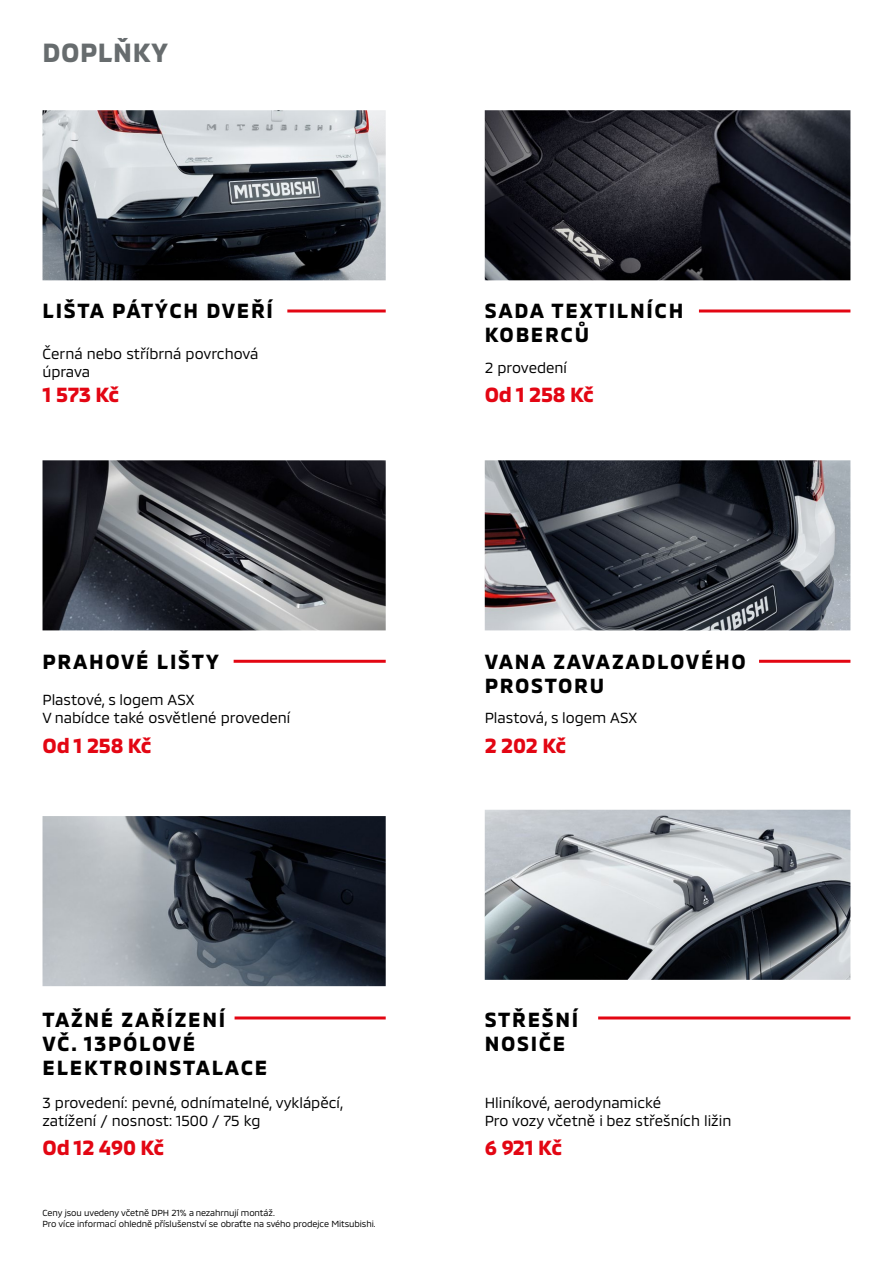
<style>
.page{position:relative;width:893px;height:1263px;background:#fff}
.page>*{position:absolute;margin:0;border:0;box-sizing:border-box;transform-origin:0 0}
.t1{font:700 27px "MMC";letter-spacing:.02em;color:#676c6e}
.t2{font:700 21px/24px "MMC";letter-spacing:.08em;color:#000}
.t3{font:700 21px "MMC";letter-spacing:-.01em;color:#e30613}
.t4{font:15px/18px "MMC";color:#000}
.t5{font:9px/10.8px "MMC";letter-spacing:-.01em;color:#000}
</style>
<div class="page">
<hr style="left:287px;top:309px;width:99px;height:3px;background:#e30613">
<hr style="left:234px;top:660px;width:152px;height:3px;background:#e30613">
<hr style="left:759px;top:660px;width:91px;height:3px;background:#e30613">
<hr style="left:598px;top:1016px;width:252px;height:3px;background:#e30613">
<hr style="left:235px;top:1016px;width:151px;height:3px;background:#e30613">
<hr style="left:699px;top:309px;width:151px;height:3px;background:#e30613">
<img style="left:43px;top:110px;width:343px;height:170px">
<img style="left:43px;top:460px;width:343px;height:170px">
<img style="left:43px;top:816px;width:343px;height:170px">
<img style="left:485px;top:110px;width:365px;height:170px">
<img style="left:485px;top:460px;width:365px;height:170px">
<img style="left:485px;top:810px;width:365px;height:170px">
<h1 class="t1" style="left:43px;top:31px;width:127px">DOPLŇKY</h1>
<h2 class="t2" style="left:43px;top:296px;width:232px">LIŠTA PÁTÝCH DVEŘÍ</h2>
<p class="t4" style="left:43px;top:343px;width:217px">Černá nebo stříbrná povrchová úprava</p>
<h2 class="t3" style="left:43px;top:378px;width:78px">1 573 Kč</h2>
<h2 class="t2" style="left:43px;top:647px;width:178px">PRAHOVÉ LIŠTY</h2>
<p class="t4" style="left:43px;top:689px;width:249px">Plastové, s logem ASX<br>V nabídce také osvětlené provedení</p>
<h2 class="t3" style="left:43px;top:729px;width:111px">Od 1 258 Kč</h2>
<h2 class="t2" style="left:43px;top:1005px;width:226px">TAŽNÉ ZAŘÍZENÍ<br>VČ. 13PÓLOVÉ<br>ELEKTROINSTALACE</h2>
<p class="t4" style="left:43px;top:1092px;width:302px">3 provedení: pevné, odnímatelné, vyklápěcí, zatížení / nosnost: 1500 / 75 kg</p>
<h2 class="t3" style="left:43px;top:1131px;width:123px">Od 12 490 Kč</h2>
<p class="t5" style="left:43px;top:1206px;width:335px">Ceny jsou uvedeny včetně DPH 21% a nezahrnují montáž.<br>Pro více informací ohledně příslušenství se obraťte na svého prodejce Mitsubishi.</p>
<h2 class="t2" style="left:485px;top:296px;width:200px">SADA TEXTILNÍCH<br>KOBERCŮ</h2>
<p class="t4" style="left:485px;top:357px;width:84px">2 provedení</p>
<h2 class="t3" style="left:485px;top:378px;width:111px">Od 1 258 Kč</h2>
<h2 class="t2" style="left:485px;top:647px;width:263px">VANA ZAVAZADLOVÉHO<br>PROSTORU</h2>
<p class="t4" style="left:485px;top:707px;width:154px">Plastová, s logem ASX</p>
<h2 class="t3" style="left:485px;top:729px;width:83px">2 202 Kč</h2>
<h2 class="t2" style="left:485px;top:1005px;width:95px">STŘEŠNÍ<br>NOSIČE</h2>
<p class="t4" style="left:485px;top:1092px;width:248px">Hliníkové, aerodynamické<br>Pro vozy včetně i bez střešních ližin</p>
<h2 class="t3" style="left:485px;top:1131px;width:79px">6 921 Kč</h2>
</div>
